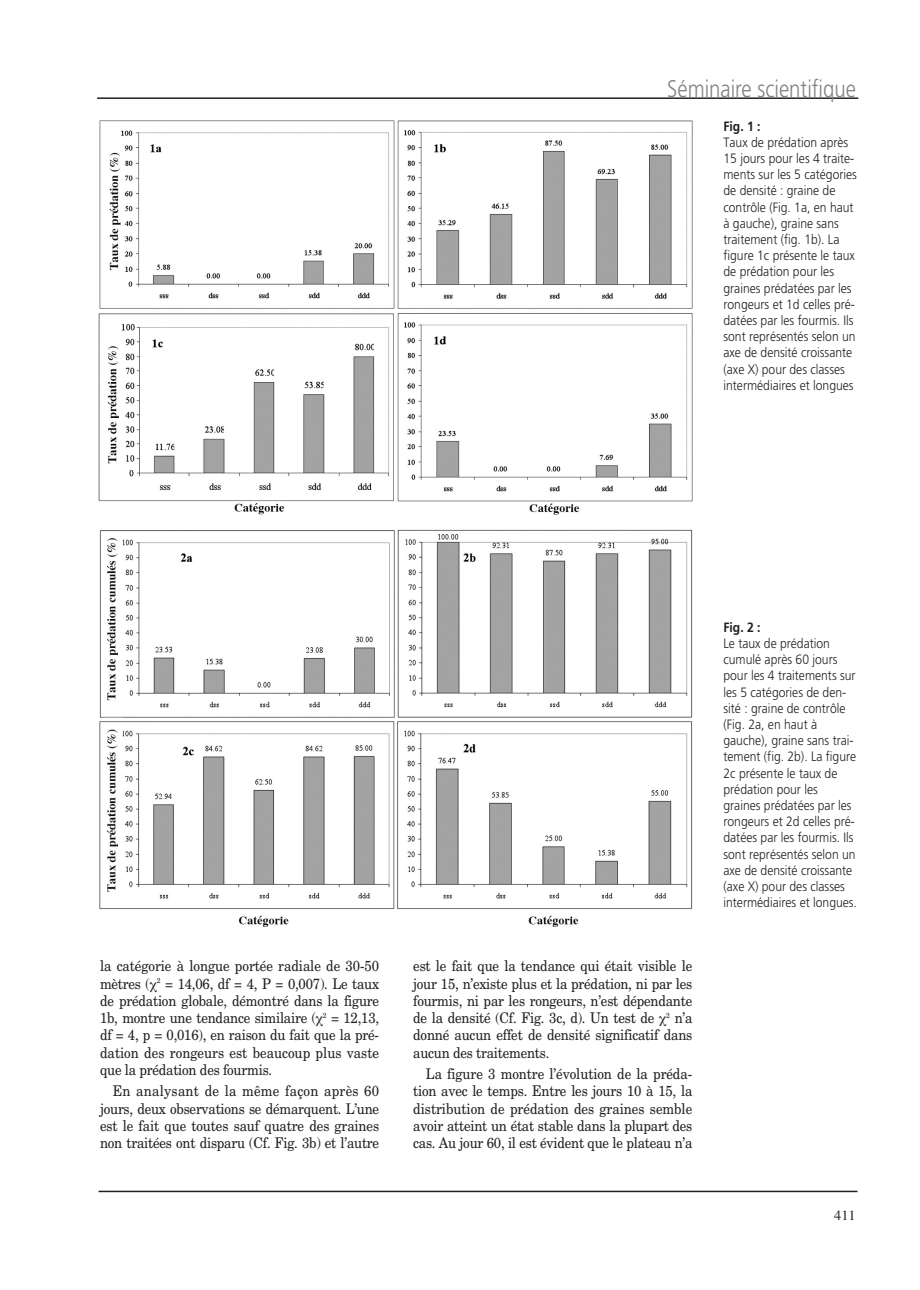
<style>
.page{position:relative;width:920px;height:1290px;background:#fff}
.page>*{position:absolute;margin:0;border:0;box-sizing:border-box;transform-origin:0 0}
.t1{font:300 24px "Frutiger";color:#808285;scale:.85 1}
.t2{font:14.7px/17.2px "New Century Schlbk";letter-spacing:-.015em;color:#231f20;text-align:justify;scale:.9 1}
.t3{font:14.25px "Times";color:#231f20}
.t4{font:300 13.5px/16.2px "Frutiger";color:#231f20;scale:.9 1}
.t5{font:700 13.5px "Frutiger";color:#231f20;scale:.9 1}
</style>
<div class="page">
<hr style="left:99px;top:1191px;width:758px;height:1px;background:#231f20">
<hr style="left:97px;top:97px;width:761px;height:2px;background:#231f20">
<img style="left:99px;top:120px;width:594px;height:395px">
<img style="left:99px;top:529px;width:594px;height:398px">
<h1 class="t1" style="left:667px;top:75px;width:224px">Séminaire scientifique</h1>
<p class="t5" style="left:723px;top:118px;width:43px">Fig. 1 :</p>
<p class="t4" style="left:723px;top:134px;width:150px">Taux de prédation après<br>15 jours pour les 4 traite&shy;ments sur les 5 catégories de densité : graine de contrôle (Fig. 1a, en haut à gauche), graine sans traitement (fig. 1b). La figure 1c présente le taux de prédation pour les graines prédatées par les rongeurs et 1d celles pré&shy;datées par les fourmis. Ils sont représentés selon un axe de densité croissante (axe X) pour des classes intermédiaires et longues</p>
<p class="t2" style="left:100px;top:957px;width:312px">la catégorie à longue portée radiale de 30-50 mètres ( <sup>2</sup> = 14,06, df = 4, P = 0,007). Le taux de prédation globale, démontré dans la figure 1b, montre une tendance similaire ( <sup>2</sup> = 12,13, df = 4, p = 0,016), en raison du fait que la pré&shy;dation des rongeurs est beaucoup plus vaste que la prédation des fourmis.</p>
<p class="t2" style="left:100px;top:1082px;width:312px;text-indent:13px">En analysant de la même façon après 60 jours, deux observations se démarquent. L’une est le fait que toutes sauf quatre des graines non traitées ont disparu (Cf. Fig. 3b) et l’autre</p>
<p class="t2" style="left:413px;top:957px;width:312px">est le fait que la tendance qui était visible le jour 15, n’existe plus et la prédation, ni par les fourmis, ni par les rongeurs, n’est dépendante de la densité (Cf. Fig. 3c, d). Un test de <sup>2</sup> n’a donné aucun effet de densité significatif dans aucun des traitements.</p>
<p class="t2" style="left:413px;top:1065px;width:312px;text-indent:13px">La figure 3 montre l’évolution de la préda&shy;tion avec le temps. Entre les jours 10 à 15, la distribution de prédation des graines semble avoir atteint un état stable dans la plupart des cas. Au jour 60, il est évident que le plateau n’a</p>
<p class="t5" style="left:723px;top:619px;width:43px">Fig. 2 :</p>
<p class="t4" style="left:723px;top:635px;width:150px">Le taux de prédation cumulé après 60 jours pour les 4 traitements sur les 5 catégories de den&shy;sité : graine de contrôle (Fig. 2a, en haut à gauche), graine sans trai&shy;tement (fig. 2b). La figure<br>2c présente le taux de prédation pour les graines prédatées par les rongeurs et 2d celles pré&shy;datées par les fourmis. Ils sont représentés selon un axe de densité croissante (axe X) pour des classes intermédiaires et longues.</p>
<p class="t3" style="left:834px;top:1202px;width:23px">411</p>
</div>
